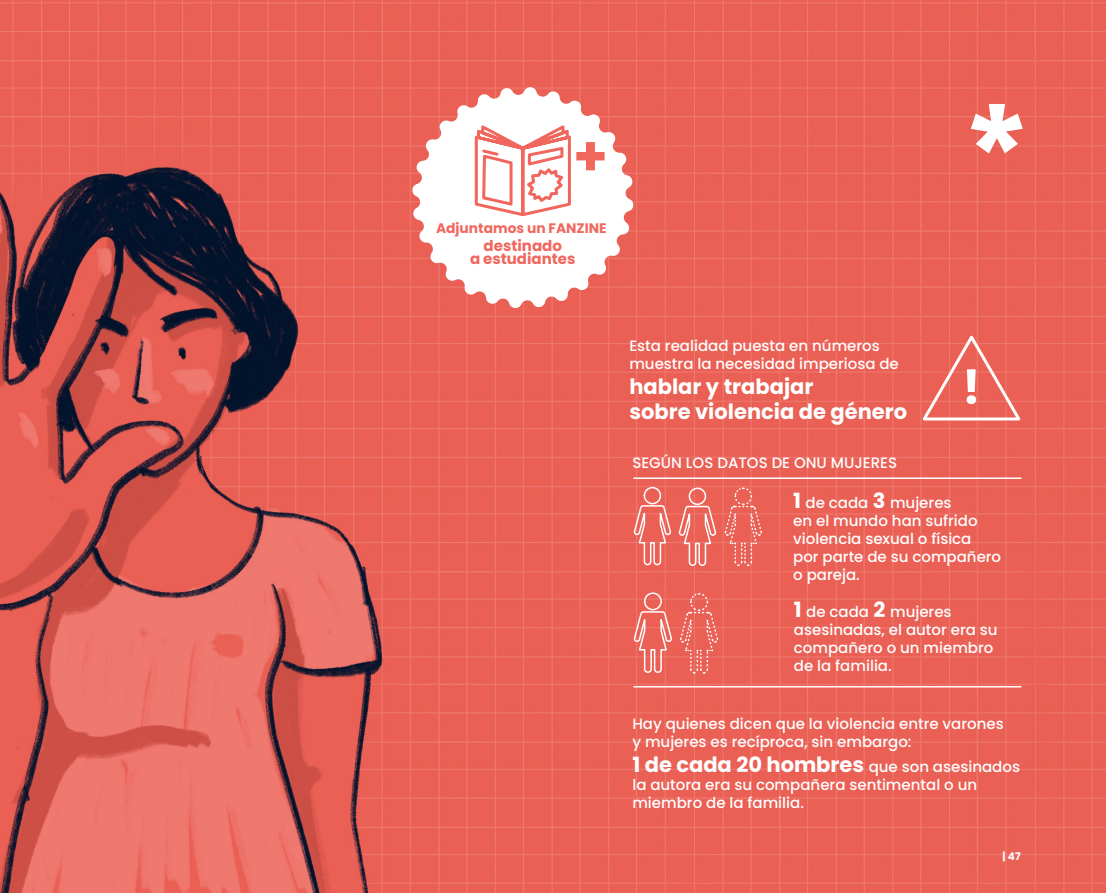
<style>
.page{position:relative;width:1106px;height:893px;background:#fff}
.page>*{position:absolute;margin:0;border:0;box-sizing:border-box;transform-origin:0 0}
.t1{font:700 120px "Fira Sans";color:#fff}
.t2{font:700 21px/25.2px "Poppins";color:#fff}
.t3{font:500 15px/18px "Poppins";color:#fff}
.t4{font:700 15px "Poppins";color:#f1665d}
.t5{font:700 13.8px "Poppins";color:#f1665d}
.t6{font:700 10.5px "Poppins";color:#fff}
.s1{font-weight:700;font-size:21px}
.s2{font-weight:500;font-size:15px}
</style>
<div class="page">
<img style="left:0;top:0;width:1106px;height:893px">
<svg style="left:410px;top:85px;width:225px;height:225px"></svg>
<svg style="left:473px;top:123px;width:131px;height:95px"></svg>
<svg style="left:632px;top:486px;width:84px;height:81px;background:#ed7970"></svg>
<svg style="left:724px;top:487px;width:38px;height:80px;background:#eb6e64"></svg>
<svg style="left:679px;top:592px;width:40px;height:82px;background:#eb6e64"></svg>
<svg style="left:633px;top:592px;width:39px;height:82px;background:#ed7b72"></svg>
<hr style="left:634px;top:686px;width:387px;height:1px;background:#fff">
<hr style="left:634px;top:477px;width:387px;height:2px;background:#fff">
<svg style="left:920px;top:331px;width:104px;height:92px;background:#ec7369"></svg>
<p class="t5" style="left:436px;top:220px;width:172px">Adjuntamos un FANZINE</p>
<p class="t4" style="left:483px;top:237px;width:80px">destinado</p>
<p class="t4" style="left:470px;top:250px;width:107px">a estudiantes</p>
<p class="t1" style="left:969px;top:50px;width:55px">*</p>
<p class="t3" style="left:629px;top:336px;width:271px">Esta realidad puesta en números muestra la necesidad imperiosa de</p>
<h2 class="t2" style="left:629px;top:374px;width:279px">hablar y trabajar<br>sobre violencia de género</h2>
<p class="t3" style="left:632px;top:454px;width:266px">SEGÚN LOS DATOS DE ONU MUJERES</p>
<p class="t3" style="left:793px;top:493px;width:209px"><span class="s1">1</span> de cada <span class="s1">3</span> mujeres<br>en el mundo han sufrido violencia sexual o física<br>por parte de su compañero o pareja.</p>
<p class="t3" style="left:794px;top:603px;width:205px"><span class="s1">1</span> de cada <span class="s1">2</span> mujeres asesinadas, el autor era su compañero o un miembro de la familia.</p>
<p class="t3" style="left:632px;top:714px;width:373px">Hay quienes dicen que la violencia entre varones y mujeres es recíproca, sin embargo:</p>
<h2 class="t2" style="left:632px;top:752px;width:389px">1 de cada 20 hombres <span class="s2">que son asesinados</span></h2>
<p class="t3" style="left:632px;top:776px;width:346px">la autora era su compañera sentimental o un miembro de la familia.</p>
<p class="t6" style="left:1002px;top:850px;width:20px">| 47</p>
</div>
